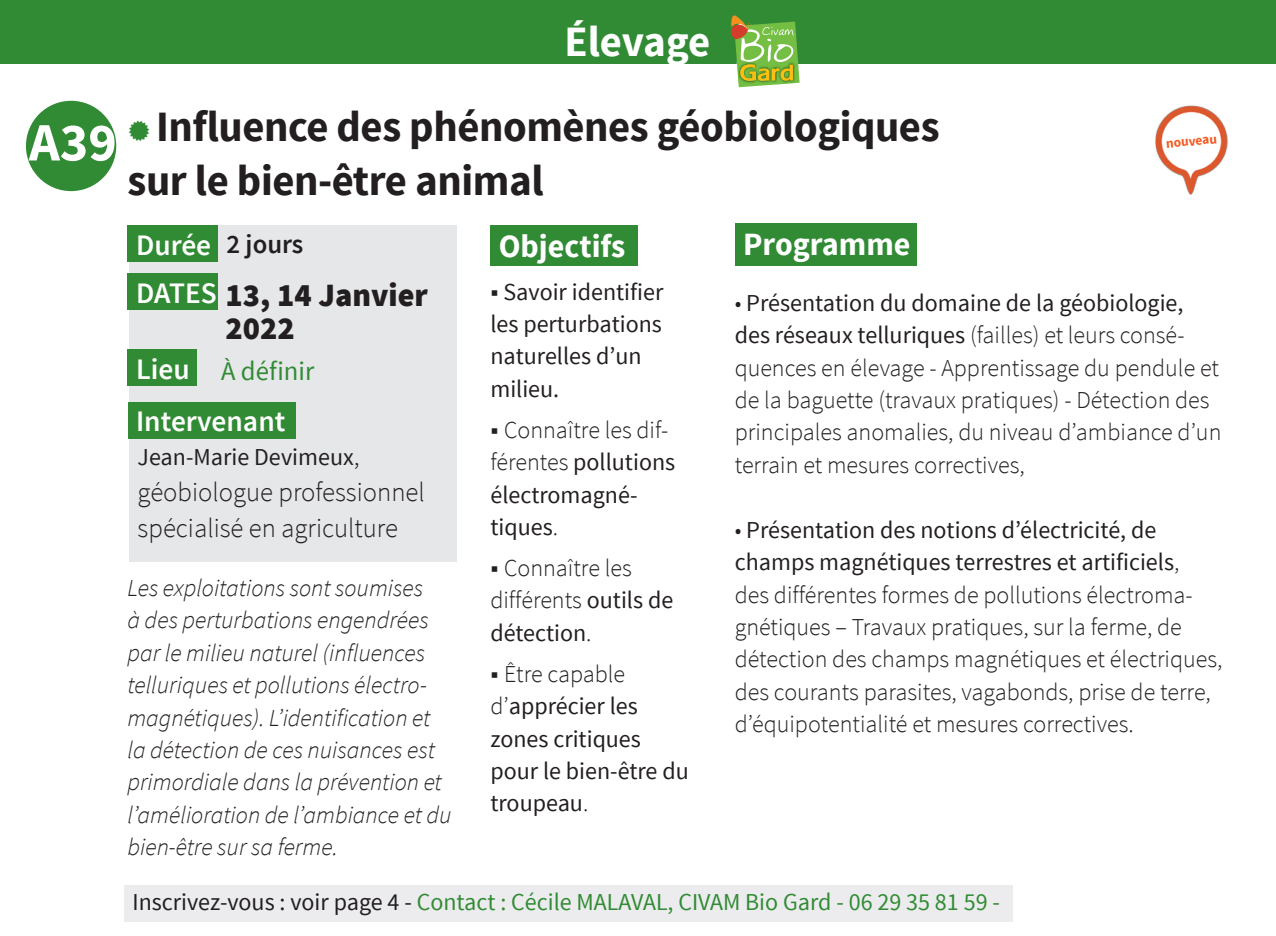
<style>
.page{position:relative;width:1276px;height:936px;background:#fff}
.page>*{position:absolute;margin:0;border:0;box-sizing:border-box;transform-origin:0 0}
.t1{font:700 54px "Source Sans Pro";color:#fff}
.t2{font:700 43.2px "Source Sans Pro";letter-spacing:-.01em;color:#231f20}
.t3{font:700 43.2px "Source Sans Pro";letter-spacing:-.005em;color:#fff}
.t4{font:700 32.4px "Source Sans Pro";color:#fff}
.t5{font:900 32.4px/33px "Source Sans Pro";color:#231f20}
.t6{font:600 29.7px "Source Sans Pro";color:#fff}
.t7{font:300 27px/36px "Source Sans Pro";color:#231f20}
.t8{font:27px "Source Sans Pro";color:#318b34}
.t9{font:600 27px "Source Sans Pro";color:#231f20}
.t10{font:300 24.3px/32.4px "Source Sans Pro";color:#231f20}
.t11{font:italic 300 24.3px/32.4px "Source Sans Pro";color:#231f20}
.t12{font:24.3px/32.4px "Source Sans Pro";color:#231f20}
.t13{font:24.3px "Source Sans Pro";color:#318b34}
.t14{font:700 13.5px "Source Sans Pro";color:#f25b21}
.s1{font-weight:300;font-size:27px}
.s2{font-weight:400}
.s3{font-size:27px}
.s4{font-weight:300}
.s5{font-weight:400;font-size:27px}
.s6{color:#231f20}
</style>
<div class="page">
<div style="left:0;top:0;width:1276px;height:64px;background:#318b34"></div>
<div style="left:490px;top:226px;width:147px;height:40px;background:#318b34"></div>
<div style="left:735px;top:224px;width:181px;height:42px;background:#318b34"></div>
<div style="left:129px;top:226px;width:327px;height:336px;background:#e6e7e9"></div>
<div style="left:128px;top:226px;width:90px;height:36px;background:#318b34"></div>
<div style="left:128px;top:273px;width:90px;height:37px;background:#318b34"></div>
<div style="left:128px;top:349px;width:69px;height:37px;background:#318b34"></div>
<div style="left:128px;top:402px;width:167px;height:36px;background:#318b34"></div>
<div style="left:26px;top:101px;width:90px;height:90px;background:#318b34;border-radius:50%"></div>
<div style="left:124px;top:885px;width:888px;height:37px;background:#ececee"></div>
<svg style="left:731px;top:15px;width:68px;height:72px"></svg>
<img style="left:1155px;top:105px;width:73px;height:90px">
<p class="t3" style="left:564px;top:14px;width:147px">Élevage</p>
<p class="t1" style="left:29px;top:108px;width:89px">A39</p>
<p class="t2" style="left:156px;top:99px;width:785px">Influence des phénomènes géobiologiques</p>
<p class="t2" style="left:128px;top:153px;width:417px">sur le bien-être animal</p>
<p class="t14" style="left:1165px;top:134px;width:52px;rotate:-5deg">nouveau</p>
<p class="t6" style="left:136px;top:226px;width:77px">Durée</p>
<p class="t9" style="left:226px;top:227px;width:78px">2 jours</p>
<p class="t5" style="left:225px;top:280px;width:204px">13, 14 Janvier<br>2022</p>
<p class="t6" style="left:136px;top:274px;width:82px">DATES</p>
<p class="t6" style="left:136px;top:350px;width:55px">Lieu</p>
<p class="t8" style="left:221px;top:354px;width:95px">À définir</p>
<p class="t6" style="left:136px;top:402px;width:151px">Intervenant</p>
<p class="t12" style="left:138px;top:441px;width:223px">Jean-Marie Devimeux<span class="s1">,</span></p>
<p class="t7" style="left:138px;top:474px;width:289px">géobiologue professionnel spécialisé en agriculture</p>
<p class="t11" style="left:127px;top:571px;width:326px">Les exploitations sont soumises<br>à des perturbations engendrées par le milieu naturel (influences telluriques et pollutions électro&shy;magnétiques). L’identification et la détection de ces nuisances est primordiale dans la prévention et l’amélioration de l’ambiance et du bien-être sur sa ferme.</p>
<p class="t4" style="left:499px;top:225px;width:128px">Objectifs</p>
<p class="t4" style="left:743px;top:223px;width:169px">Programme</p>
<p class="t10" style="left:735px;top:286px;width:488px">• <span class="s2">Présentation du domaine de la géobiologie, des réseaux telluriques</span> (failles) et leurs consé&shy;quences en élevage - Apprentissage du pendule et de la baguette (travaux pratiques) - Détection des principales anomalies, du niveau d’ambiance d’un terrain et mesures correctives,</p>
<p class="t12" style="left:490px;top:276px;width:174px"><span class="s3">■</span> Savoir identifier les perturbations naturelles d’un milieu.</p>
<p class="t12" style="left:490px;top:414px;width:186px"><span class="s3">■</span> <span class="s4">Connaître les dif&shy;férentes</span> pollutions électromagné&shy;tiques<span class="s4">.</span></p>
<p class="t10" style="left:490px;top:551px;width:184px"><span class="s5">■</span> Connaître les différents <span class="s2">outils de détection</span>.</p>
<p class="t12" style="left:490px;top:657px;width:200px"><span class="s3">■</span> <span class="s4">Être capable d’</span>apprécier les zones critiques pour le bien-être du troupeau<span class="s4">.</span></p>
<p class="t10" style="left:735px;top:513px;width:489px">• <span class="s2">Présentation des notions d’électricité, de champs magnétiques terrestres et artificiels</span>,<br>des différentes formes de pollutions électroma&shy;gnétiques – Travaux pratiques, sur la ferme, de détection des champs magnétiques et électriques, des courants parasites, vagabonds, prise de terre, d’équipotentialité et mesures correctives.</p>
<p class="t13" style="left:132px;top:887px;width:869px"><span class="s6">Inscrivez-vous : voir page 4 -</span> Contact : Cécile MALAVAL, CIVAM Bio Gard - 06 29 35 81 59 -</p>
</div>
